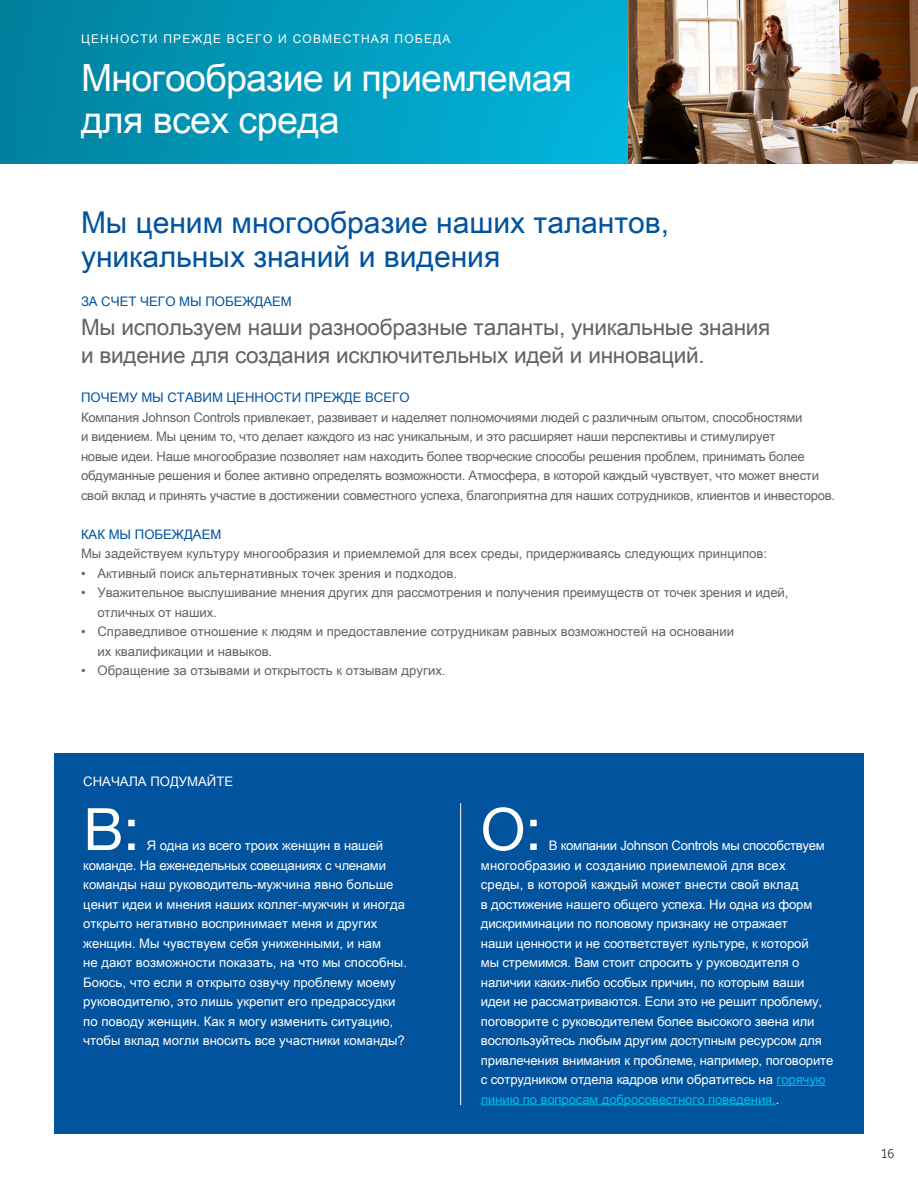
<style>
.page{position:relative;width:918px;height:1188px;background:#fff}
.page>*{position:absolute;margin:0;border:0;box-sizing:border-box;transform-origin:0 0}
.Q___A{font:58.5px "Helvetica Neue";color:#fff}
.Section_Headline{font:37.5px/42px "Arial Unicode MS";letter-spacing:-.02em;color:#fff}
.Section_Headline_-_B{font:30px/34.5px "Arial Unicode MS";color:#01539e}
.How_We_Win_Body{font:22.5px/28.5px "Arial Unicode MS";letter-spacing:-.01em;color:#636366}
.t1{font:13.5px "Maurea Light Lf";color:#231f20}
.Q___A-2{font:13.2px/19.5px "Arial Unicode MS";letter-spacing:-.01em;color:#fff}
.Body{font:13.2px/19.5px "Arial Unicode MS";letter-spacing:-.02em;color:#636366}
.Bullets{font:13.2px/19.5px "Arial Unicode MS";color:#636366}
.Body-2{font:13.2px "Arial Unicode MS";color:#636366}
.Section_Subhead{font:13.2px "Arial Unicode MS";color:#01539e}
.Section_Subhead-2{font:13.2px "Arial Unicode MS";color:#fff}
.Section_Descriptor{font:12px "Arial Unicode MS";letter-spacing:.1em;color:#fff}
.s1{color:#02bce5}
</style>
<div class="page">
<div style="left:54px;top:754px;width:810px;height:380px;background:#01539e"></div>
<div style="left:0;top:0;width:643px;height:163px;background:linear-gradient(to right,#00819e,#04b5db)"></div>
<hr style="left:776px;top:1085px;width:50px;height:1px;background:#02bce5">
<hr style="left:481px;top:1104px;width:295px;height:1px;background:#02bce5">
<hr style="left:460px;top:803px;width:1px;height:302px;background:#fff">
<img style="left:629px;top:0;width:289px;height:163px">
<p class="Section_Descriptor" style="left:81px;top:30px;width:371px">ЦЕННОСТИ ПРЕЖДЕ ВСЕГО И СОВМЕСТНАЯ ПОБЕДА</p>
<p class="Section_Headline" style="left:81px;top:56px;width:493px">Многообразие и приемлемая для всех среда</p>
<p class="Section_Headline_-_B" style="left:81px;top:204px;width:590px">Мы ценим многообразие наших талантов, уникальных знаний и видения</p>
<p class="Section_Subhead" style="left:81px;top:292px;width:212px">ЗА СЧЕТ ЧЕГО МЫ ПОБЕЖДАЕМ</p>
<p class="How_We_Win_Body" style="left:81px;top:312px;width:691px">Мы используем наши разнообразные таланты, уникальные знания и видение для создания исключительных идей и инноваций.</p>
<p class="Section_Subhead" style="left:81px;top:388px;width:330px">ПОЧЕМУ МЫ СТАВИМ ЦЕННОСТИ ПРЕЖДЕ ВСЕГО</p>
<p class="Body" style="left:81px;top:407px;width:753px">Компания Johnson Controls привлекает, развивает и наделяет полномочиями людей с различным опытом, способностями<br>и видением. Мы ценим то, что делает каждого из нас уникальным, и это расширяет наши перспективы и стимулирует<br>новые идеи. Наше многообразие позволяет нам находить более творческие способы решения проблем, принимать более обдуманные решения и более активно определять возможности. Атмосфера, в которой каждый чувствует, что может внести свой вклад и принять участие в достижении совместного успеха, благоприятна для наших сотрудников, клиентов и инвесторов.</p>
<p class="Section_Subhead" style="left:81px;top:525px;width:142px">КАК МЫ ПОБЕЖДАЕМ</p>
<p class="Body-2" style="left:81px;top:544px;width:688px">Мы задействуем культуру многообразия и приемлемой для всех среды, придерживаясь следующих принципов:</p>
<p class="Body-2" style="left:81px;top:564px;width:375px">• Активный поиск альтернативных точек зрения и подходов.</p>
<p class="Bullets" style="left:98px;top:583px;width:692px;text-indent:-16px">• Уважительное выслушивание мнения других для рассмотрения и получения преимуществ от точек зрения и идей, отличных от наших.</p>
<p class="Bullets" style="left:98px;top:622px;width:638px;text-indent:-16px">• Справедливое отношение к людям и предоставление сотрудникам равных возможностей на основании их квалификации и навыков.</p>
<p class="Body-2" style="left:81px;top:661px;width:364px">• Обращение за отзывами и открытость к отзывам других.</p>
<p class="Section_Subhead-2" style="left:83px;top:772px;width:151px">СНАЧАЛА ПОДУМАЙТЕ</p>
<p class="Q___A" style="left:83px;top:787px;width:58px">В:</p>
<p class="Q___A-2" style="left:83px;top:835px;width:323px;text-indent:64px">Я одна из всего троих женщин в нашей команде. На еженедельных совещаниях с членами команды наш руководитель-мужчина явно больше ценит идеи и мнения наших коллег-мужчин и иногда открыто негативно воспринимает меня и других женщин. Мы чувствуем себя униженными, и нам<br>не дают возможности показать, на что мы способны.<br>Боюсь, что если я открыто озвучу проблему моему руководителю, это лишь укрепит его предрассудки по поводу женщин. Как я могу изменить ситуацию, чтобы вклад могли вносить все участники команды?</p>
<p class="Q___A" style="left:481px;top:787px;width:62px">О:</p>
<p class="Q___A-2" style="left:481px;top:835px;width:354px;text-indent:68px">В компании Johnson Controls мы способствуем многообразию и созданию приемлемой для всех<br>среды, в которой каждый может внести свой вклад<br>в достижение нашего общего успеха. Ни одна из форм дискриминации по половому признаку не отражает<br>наши ценности и не соответствует культуре, к которой<br>мы стремимся. Вам стоит спросить у руководителя о наличии каких-либо особых причин, по которым ваши идеи не рассматриваются. Если это не решит проблему, поговорите с руководителем более высокого звена или воспользуйтесь любым другим доступным ресурсом для привлечения внимания к проблеме, например, поговорите с сотрудником отдела кадров или обратитесь на <span class="s1">горячую линию по вопросам добросовестного поведения.</span> .</p>
<p class="t1" style="left:881px;top:1145px;width:15px">16</p>
</div>
